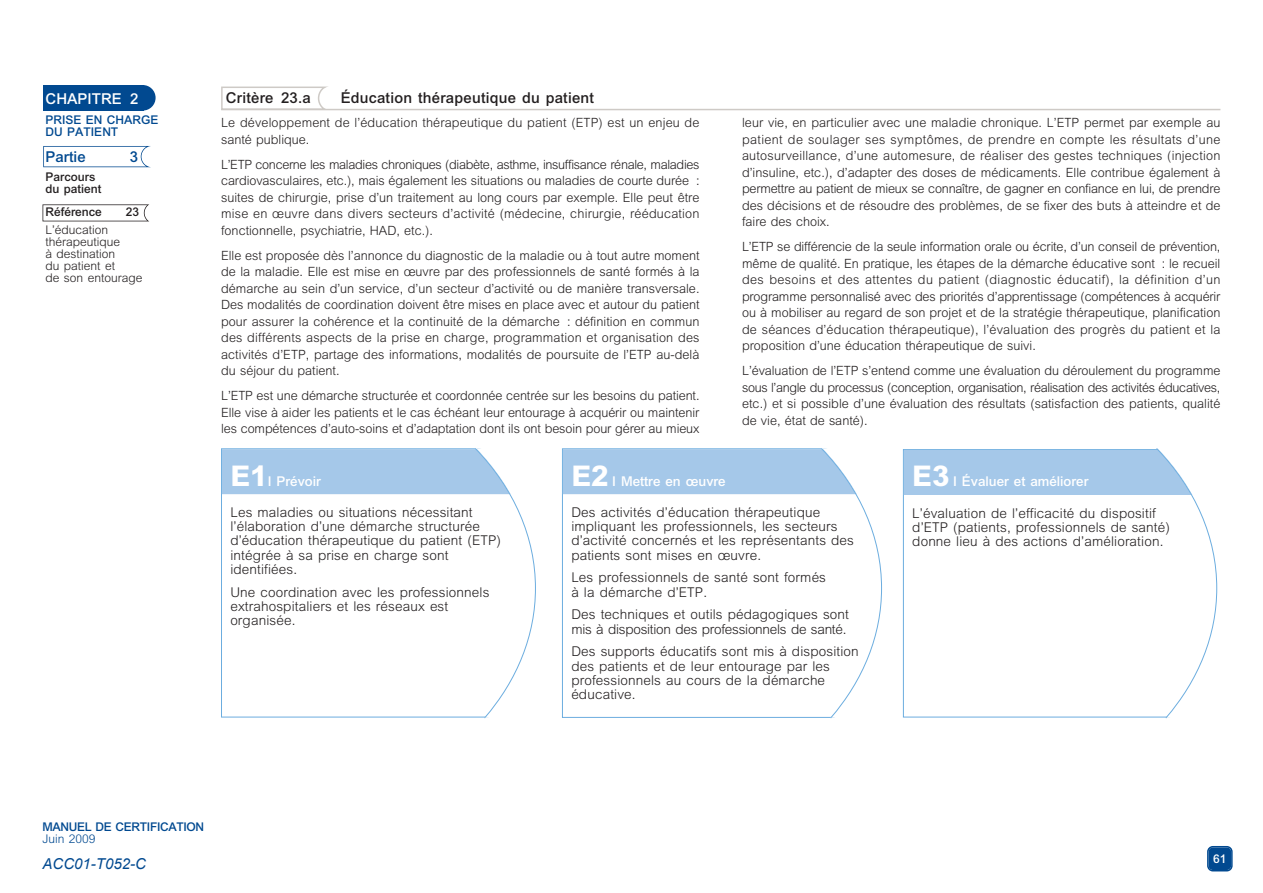
<style>
.page{position:relative;width:1263px;height:893px;background:#fff}
.page>*{position:absolute;margin:0;border:0;box-sizing:border-box;transform-origin:0 0}
.t1{font:500 15px "M Arial";letter-spacing:.015em;color:#231f20}
.t2{font:italic 15px "Arial";color:#014990}
.t3{font:500 15px "M Arial";color:#fff}
.t4{font:500 15px "M Arial";color:#014990}
.t5{font:300 13.5px/14.2px "M Arial";letter-spacing:.01em;color:#231f20}
.t6{font:300 13.5px/14.2px "M Arial";letter-spacing:-.015em;color:#231f20}
.t7{font:500 13.5px "M Arial";color:#fff}
.t8{font:300 12.75px/16.5px "M Arial";color:#231f20;text-align:justify}
.t9{font:300 12px/12px "M Arial";color:#231f20}
.t10{font:500 12px/12px "M Arial";letter-spacing:-.03em;color:#014990}
.t11{font:500 12px/12px "M Arial";color:#231f20}
.t12{font:500 12px/12px "M Arial";color:#014990}
.t13{font:500 12px "M Arial";color:#fff}
.s1{font-weight:800;font-size:28.5px}
.s2{font-weight:300}
</style>
<div class="page">
<svg style="left:1207px;top:846px;width:25px;height:25px"></svg>
<svg style="left:223px;top:87px;width:105px;height:22px"></svg>
<hr style="left:221px;top:109px;width:999px;height:1px;background:#cecac6">
<div style="left:222px;top:449px;width:316px;height:45px;background:#a5c8e9"></div>
<div style="left:904px;top:450px;width:316px;height:45px;background:#a5c8e9"></div>
<div style="left:563px;top:449px;width:321px;height:45px;background:#a5c8e9"></div>
<svg style="left:820px;top:448px;width:64px;height:270px"></svg>
<svg style="left:474px;top:448px;width:64px;height:271px"></svg>
<svg style="left:1155px;top:448px;width:65px;height:271px"></svg>
<div style="left:43px;top:85px;width:100px;height:26px;background:#014990"></div>
<div style="left:49px;top:85px;width:107px;height:26px;background:#014990;border-radius:13px"></div>
<svg style="left:141px;top:146px;width:10px;height:21px"></svg>
<svg style="left:145px;top:204px;width:4px;height:17px"></svg>
<p class="t3" style="left:46px;top:93px;width:95px">CHAPITRE 2</p>
<p class="t12" style="left:46px;top:115px;width:115px">PRISE EN CHARGE<br>DU PATIENT</p>
<p class="t11" style="left:46px;top:172px;width:57px">Parcours du patient</p>
<p class="t4" style="left:46px;top:151px;width:42px">Partie</p>
<p class="t4" style="left:130px;top:151px;width:10px">3</p>
<p class="t11" style="left:46px;top:207px;width:58px">Référence</p>
<p class="t11" style="left:126px;top:207px;width:15px">23</p>
<p class="t9" style="left:46px;top:225px;width:98px">L’éducation thérapeutique<br>à destination<br>du patient et<br>de son entourage</p>
<p class="t1" style="left:226px;top:93px;width:87px">Critère 23.a</p>
<p class="t1" style="left:341px;top:93px;width:255px">Éducation thérapeutique du patient</p>
<p class="t8" style="left:221px;top:115px;width:480px">Le développement de l’éducation thérapeutique du patient (ETP) est un enjeu de santé publique.</p>
<p class="t8" style="left:221px;top:157px;width:480px">L’ETP concerne les maladies chroniques (diabète, asthme, insuffisance rénale, maladies cardiovasculaires, etc.), mais également les situations ou maladies de courte durée : suites de chirurgie, prise d’un traitement au long cours par exemple. Elle peut être mise en œuvre dans divers secteurs d’activité (médecine, chirurgie, rééducation fonctionnelle, psychiatrie, HAD, etc.).</p>
<p class="t8" style="left:221px;top:248px;width:480px">Elle est proposée dès l’annonce du diagnostic de la maladie ou à tout autre moment de la maladie. Elle est mise en œuvre par des professionnels de santé formés à la démarche au sein d’un service, d’un secteur d’activité ou de manière transversale.<br>Des modalités de coordination doivent être mises en place avec et autour du patient pour assurer la cohérence et la continuité de la démarche : définition en commun des différents aspects de la prise en charge, programmation et organisation des activités d’ETP, partage des informations, modalités de poursuite de l’ETP au-delà du séjour du patient.</p>
<p class="t8" style="left:221px;top:389px;width:480px">L’ETP est une démarche structurée et coordonnée centrée sur les besoins du patient.<br>Elle vise à aider les patients et le cas échéant leur entourage à acquérir ou maintenir les compétences d’auto-soins et d’adaptation dont ils ont besoin pour gérer au mieux</p>
<p class="t8" style="left:742px;top:115px;width:480px">leur vie, en particulier avec une maladie chronique. L’ETP permet par exemple au patient de soulager ses symptômes, de prendre en compte les résultats d’une autosurveillance, d’une automesure, de réaliser des gestes techniques (injection d’insuline, etc.), d’adapter des doses de médicaments. Elle contribue également à permettre au patient de mieux se connaître, de gagner en confiance en lui, de prendre des décisions et de résoudre des problèmes, de se fixer des buts à atteindre et de faire des choix.</p>
<p class="t8" style="left:742px;top:239px;width:480px">L’ETP se différencie de la seule information orale ou écrite, d’un conseil de prévention, même de qualité. En pratique, les étapes de la démarche éducative sont : le recueil des besoins et des attentes du patient (diagnostic éducatif), la définition d’un programme personnalisé avec des priorités d’apprentissage (compétences à acquérir ou à mobiliser au regard de son projet et de la stratégie thérapeutique, planification de séances d’éducation thérapeutique), l’évaluation des progrès du patient et la proposition d’une éducation thérapeutique de suivi.</p>
<p class="t8" style="left:742px;top:363px;width:480px">L’évaluation de l’ETP s’entend comme une évaluation du déroulement du programme sous l’angle du processus (conception, organisation, réalisation des activités éducatives, etc.) et si possible d’une évaluation des résultats (satisfaction des patients, qualité de vie, état de santé).</p>
<p class="t7" style="left:230px;top:476px;width:92px"><span class="s1">E1</span>I Prévoir</p>
<p class="t5" style="left:230px;top:506px;width:272px">Les maladies ou situations nécessitant l’élaboration d’une démarche structurée d’éducation thérapeutique du patient (ETP) intégrée à sa prise en charge sont identifiées.</p>
<p class="t5" style="left:230px;top:586px;width:261px">Une coordination avec les professionnels extrahospitaliers et les réseaux est organisée.</p>
<p class="t7" style="left:571px;top:476px;width:156px"><span class="s1">E2</span> I Mettre en œuvre</p>
<p class="t5" style="left:571px;top:506px;width:284px">Des activités d’éducation thérapeutique impliquant les professionnels, les secteurs d’activité concernés et les représentants des patients sont mises en œuvre.</p>
<p class="t5" style="left:571px;top:572px;width:256px">Les professionnels de santé sont formés à la démarche d’ETP.</p>
<p class="t6" style="left:571px;top:609px;width:279px">Des techniques et outils pédagogiques sont mis à disposition des professionnels de santé.</p>
<p class="t5" style="left:571px;top:646px;width:289px">Des supports éducatifs sont mis à disposition des patients et de leur entourage par les professionnels au cours de la démarche éducative.</p>
<p class="t7" style="left:912px;top:477px;width:178px"><span class="s1">E3</span> I Évaluer et améliorer</p>
<p class="t5" style="left:912px;top:507px;width:259px">L’évaluation de l’efficacité du dispositif d’ETP (patients, professionnels de santé) donne lieu à des actions d’amélioration.</p>
<p class="t10" style="left:43px;top:822px;width:163px">MANUEL DE CERTIFICATION<br><span class="s2">Juin 2009</span></p>
<p class="t2" style="left:43px;top:855px;width:105px">ACC01-T052-C</p>
<p class="t13" style="left:1213px;top:854px;width:15px">61</p>
</div>
